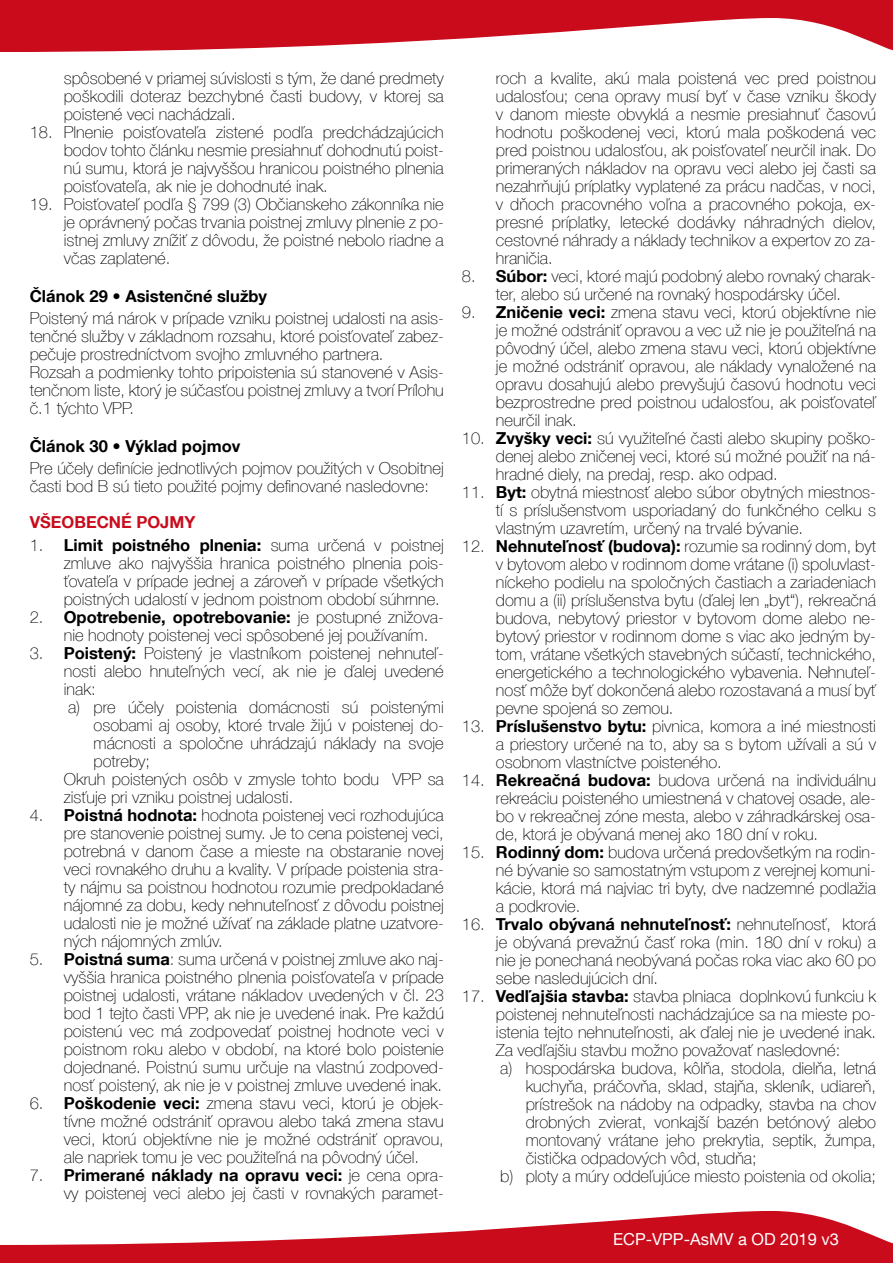
<style>
.page{position:relative;width:893px;height:1263px;background:#fff}
.page>*{position:absolute;margin:0;border:0;box-sizing:border-box;transform-origin:0 0}
.t1{font:100 16.5px/18px "Helvetica Neue LT Com";color:#000;text-align:justify}
.t2{font:700 16.5px "Helvetica Neue LT Com";color:#000}
.t3{font:16.5px "Helvetica Neue LT Com";color:#fff}
.t4{font:700 16.5px "Helvetica Neue LT Com";color:#c90b1c}
.s1{font-weight:700}
</style>
<div class="page">
<svg style="left:0;top:1211px;width:893px;height:52px;fill:#c90b1c"></svg>
<svg style="left:0;top:0;width:893px;height:52px;fill:#c90b1c"></svg>
<p class="t1" style="left:64px;top:69px;width:382px">spôsobené v priamej súvislosti s tým, že dané predmety poškodili doteraz bezchybné časti budovy, v ktorej sa poistené veci nachádzali.</p>
<p class="t1" style="left:64px;top:123px;width:382px;text-indent:-34px">18. Plnenie poisťovateľa zistené podľa predchádzajúcich bodov tohto článku nesmie presiahnuť dohodnutú poist&shy;nú sumu, ktorá je najvyššou hranicou poistného plnenia poisťovateľa, ak nie je dohodnuté inak.</p>
<p class="t1" style="left:64px;top:195px;width:382px;text-indent:-34px">19. Poisťovateľ podľa § 799 (3) Občianskeho zákonníka nie je oprávnený počas trvania poistnej zmluvy plnenie z po&shy;istnej zmluvy znížiť z dôvodu, že poistné nebolo riadne a včas zaplatené.</p>
<p class="t2" style="left:30px;top:286px;width:239px">Článok 29 • Asistenčné služby</p>
<p class="t1" style="left:30px;top:309px;width:416px;text-align:left">Poistený má nárok v prípade vzniku poistnej udalosti na asis&shy;tenčné služby v základnom rozsahu, ktoré poisťovateľ zabez&shy;pečuje prostredníctvom svojho zmluvného partnera.<br>Rozsah a podmienky tohto pripoistenia sú stanovené v Asis&shy;tenčnom liste, ktorý je súčasťou poistnej zmluvy a tvorí Prílohu č.1 týchto VPP.</p>
<p class="t2" style="left:30px;top:436px;width:212px">Článok 30 • Výklad pojmov</p>
<p class="t1" style="left:30px;top:459px;width:416px">Pre účely definície jednotlivých pojmov použitých v Osobitnej časti bod B sú tieto použité pojmy definované nasledovne:</p>
<p class="t4" style="left:30px;top:512px;width:167px">VŠEOBECNÉ POJMY</p>
<p class="t1" style="left:64px;top:535px;width:382px;text-indent:-34px">1. <span class="s1">Limit poistného plnenia:</span> suma určená v poistnej zmluve ako najvyššia hranica poistného plnenia pois&shy;ťovateľa v prípade jednej a zároveň v prípade všetkých poistných udalostí v jednom poistnom období súhrnne.</p>
<p class="t1" style="left:64px;top:607px;width:382px;text-indent:-34px">2. <span class="s1">Opotrebenie, opotrebovanie:</span> je postupné znižova&shy;nie hodnoty poistenej veci spôsobené jej používaním.</p>
<p class="t1" style="left:30px;top:643px;width:416px">3. <span class="s1">Poistený:</span> Poistený je vlastníkom poistenej nehnuteľ-</p>
<p class="t1" style="left:64px;top:661px;width:382px">nosti alebo hnuteľných vecí, ak nie je ďalej uvedené</p>
<p class="t1" style="left:64px;top:679px;width:33px">inak:</p>
<p class="t1" style="left:68px;top:697px;width:377px">a) pre účely poistenia domácnosti sú poistenými</p>
<p class="t1" style="left:94px;top:715px;width:352px">osobami aj osoby, ktoré trvale žijú v poistenej do-</p>
<p class="t1" style="left:94px;top:733px;width:352px">mácnosti a spoločne uhrádzajú náklady na svoje</p>
<p class="t1" style="left:94px;top:751px;width:58px">potreby;</p>
<p class="t1" style="left:64px;top:769px;width:382px">Okruh poistených osôb v zmysle tohto bodu VPP sa</p>
<p class="t1" style="left:64px;top:787px;width:231px">zisťuje pri vzniku poistnej udalosti.</p>
<p class="t1" style="left:64px;top:805px;width:382px;text-indent:-34px">4. <span class="s1">Poistná hodnota:</span> hodnota poistenej veci rozhodujúca pre stanovenie poistnej sumy. Je to cena poistenej veci, potrebná v danom čase a mieste na obstaranie novej veci rovnakého druhu a kvality. V prípade poistenia stra&shy;ty nájmu sa poistnou hodnotou rozumie predpokladané nájomné za dobu, kedy nehnuteľnosť z dôvodu poistnej udalosti nie je možné užívať na základe platne uzatvore&shy;ných nájomných zmlúv.</p>
<p class="t1" style="left:64px;top:949px;width:382px;text-indent:-34px">5. <span class="s1">Poistná suma</span>: suma určená v poistnej zmluve ako naj&shy;vyššia hranica poistného plnenia poisťovateľa v prípade poistnej udalosti, vrátane nákladov uvedených v čl. 23 bod 1 tejto časti VPP, ak nie je uvedené inak. Pre každú poistenú vec má zodpovedať poistnej hodnote veci v poistnom roku alebo v období, na ktoré bolo poistenie dojednané. Poistnú sumu určuje na vlastnú zodpoved&shy;nosť poistený, ak nie je v poistnej zmluve uvedené inak.</p>
<p class="t1" style="left:64px;top:1093px;width:382px;text-indent:-34px">6. <span class="s1">Poškodenie veci:</span> zmena stavu veci, ktorú je objek&shy;tívne možné odstrániť opravou alebo taká zmena stavu veci, ktorú objektívne nie je možné odstrániť opravou, ale napriek tomu je vec použiteľná na pôvodný účel.</p>
<p class="t1" style="left:30px;top:1165px;width:416px;text-align:right">7. <span class="s1">Primerané náklady na opravu veci:</span> je cena opra&shy;vy poistenej veci alebo jej časti v rovnakých paramet-</p>
<p class="t1" style="left:496px;top:69px;width:382px">roch a kvalite, akú mala poistená vec pred poistnou udalosťou; cena opravy musí byť v čase vzniku škody v danom mieste obvyklá a nesmie presiahnuť časovú hodnotu poškodenej veci, ktorú mala poškodená vec pred poistnou udalosťou, ak poisťovateľ neurčil inak. Do primeraných nákladov na opravu veci alebo jej časti sa nezahrňujú príplatky vyplatené za prácu nadčas, v noci, v dňoch pracovného voľna a pracovného pokoja, ex&shy;presné príplatky, letecké dodávky náhradných dielov, cestovné náhrady a náklady technikov a expertov zo za&shy;hraničia.</p>
<p class="t1" style="left:462px;top:267px;width:416px;text-align:center">8. <span class="s1">Súbor:</span> veci, ktoré majú podobný alebo rovnaký charak&shy;ter, alebo sú určené na rovnaký hospodársky účel.</p>
<p class="t1" style="left:496px;top:303px;width:382px;text-indent:-34px">9. <span class="s1">Zničenie veci:</span> zmena stavu veci, ktorú objektívne nie je možné odstrániť opravou a vec už nie je použiteľná na pôvodný účel, alebo zmena stavu veci, ktorú objektívne je možné odstrániť opravou, ale náklady vynaložené na opravu dosahujú alebo prevyšujú časovú hodnotu veci bezprostredne pred poistnou udalosťou, ak poisťovateľ neurčil inak.</p>
<p class="t1" style="left:496px;top:429px;width:382px;text-indent:-34px">10. <span class="s1">Zvyšky veci:</span> sú využiteľné časti alebo skupiny poško&shy;denej alebo zničenej veci, ktoré sú možné použiť na ná&shy;hradné diely, na predaj, resp. ako odpad.</p>
<p class="t1" style="left:496px;top:483px;width:382px;text-indent:-34px">11. <span class="s1">Byt:</span> obytná miestnosť alebo súbor obytných miestnos&shy;tí s príslušenstvom usporiadaný do funkčného celku s vlastným uzavretím, určený na trvalé bývanie.</p>
<p class="t1" style="left:496px;top:537px;width:382px;text-indent:-34px">12. <span class="s1">Nehnuteľnosť (budova):</span> rozumie sa rodinný dom, byt v bytovom alebo v rodinnom dome vrátane (i) spoluvlast&shy;níckeho podielu na spoločných častiach a zariadeniach domu a (ii) príslušenstva bytu (ďalej len „byt“), rekreačná budova, nebytový priestor v bytovom dome alebo ne&shy;bytový priestor v rodinnom dome s viac ako jedným by&shy;tom, vrátane všetkých stavebných súčastí, technického, energetického a technologického vybavenia. Nehnuteľ&shy;nosť môže byť dokončená alebo rozostavaná a musí byť pevne spojená so zemou.</p>
<p class="t1" style="left:496px;top:717px;width:382px;text-indent:-34px">13. <span class="s1">Príslušenstvo bytu:</span> pivnica, komora a iné miestnosti a priestory určené na to, aby sa s bytom užívali a sú v osobnom vlastníctve poisteného.</p>
<p class="t1" style="left:496px;top:771px;width:382px;text-indent:-34px">14. <span class="s1">Rekreačná budova:</span> budova určená na individuálnu rekreáciu poisteného umiestnená v chatovej osade, ale&shy;bo v rekreačnej zóne mesta, alebo v záhradkárskej osa&shy;de, ktorá je obývaná menej ako 180 dní v roku.</p>
<p class="t1" style="left:496px;top:843px;width:382px;text-indent:-34px">15. <span class="s1">Rodinný dom:</span> budova určená predovšetkým na rodin&shy;né bývanie so samostatným vstupom z verejnej komuni&shy;kácie, ktorá má najviac tri byty, dve nadzemné podlažia a podkrovie.</p>
<p class="t1" style="left:496px;top:915px;width:382px;text-indent:-34px">16. <span class="s1">Trvalo obývaná nehnuteľnosť:</span> nehnuteľnosť, ktorá je obývaná prevažnú časť roka (min. 180 dní v roku) a nie je ponechaná neobývaná počas roka viac ako 60 po sebe nasledujúcich dní.</p>
<p class="t1" style="left:462px;top:987px;width:416px">17. <span class="s1">Vedľajšia stavba:</span> stavba plniaca doplnkovú funkciu k</p>
<p class="t1" style="left:496px;top:1005px;width:382px">poistenej nehnuteľnosti nachádzajúce sa na mieste po-</p>
<p class="t1" style="left:496px;top:1023px;width:382px">istenia tejto nehnuteľnosti, ak ďalej nie je uvedené inak.</p>
<p class="t1" style="left:496px;top:1041px;width:346px">Za vedľajšiu stavbu možno považovať nasledovné:</p>
<p class="t1" style="left:500px;top:1059px;width:377px">a) hospodárska budova, kôlňa, stodola, dielňa, letná</p>
<p class="t1" style="left:526px;top:1077px;width:352px">kuchyňa, práčovňa, sklad, stajňa, skleník, udiareň,</p>
<p class="t1" style="left:526px;top:1095px;width:352px">prístrešok na nádoby na odpadky, stavba na chov</p>
<p class="t1" style="left:526px;top:1113px;width:352px">drobných zvierat, vonkajší bazén betónový alebo</p>
<p class="t1" style="left:526px;top:1131px;width:352px">montovaný vrátane jeho prekrytia, septik, žumpa,</p>
<p class="t1" style="left:526px;top:1149px;width:233px">čistička odpadových vôd, studňa;</p>
<p class="t1" style="left:500px;top:1167px;width:377px">b) ploty a múry oddeľujúce miesto poistenia od okolia;</p>
<p class="t3" style="left:613px;top:1229px;width:227px">ECP-VPP-AsMV a OD 2019 v3</p>
</div>
